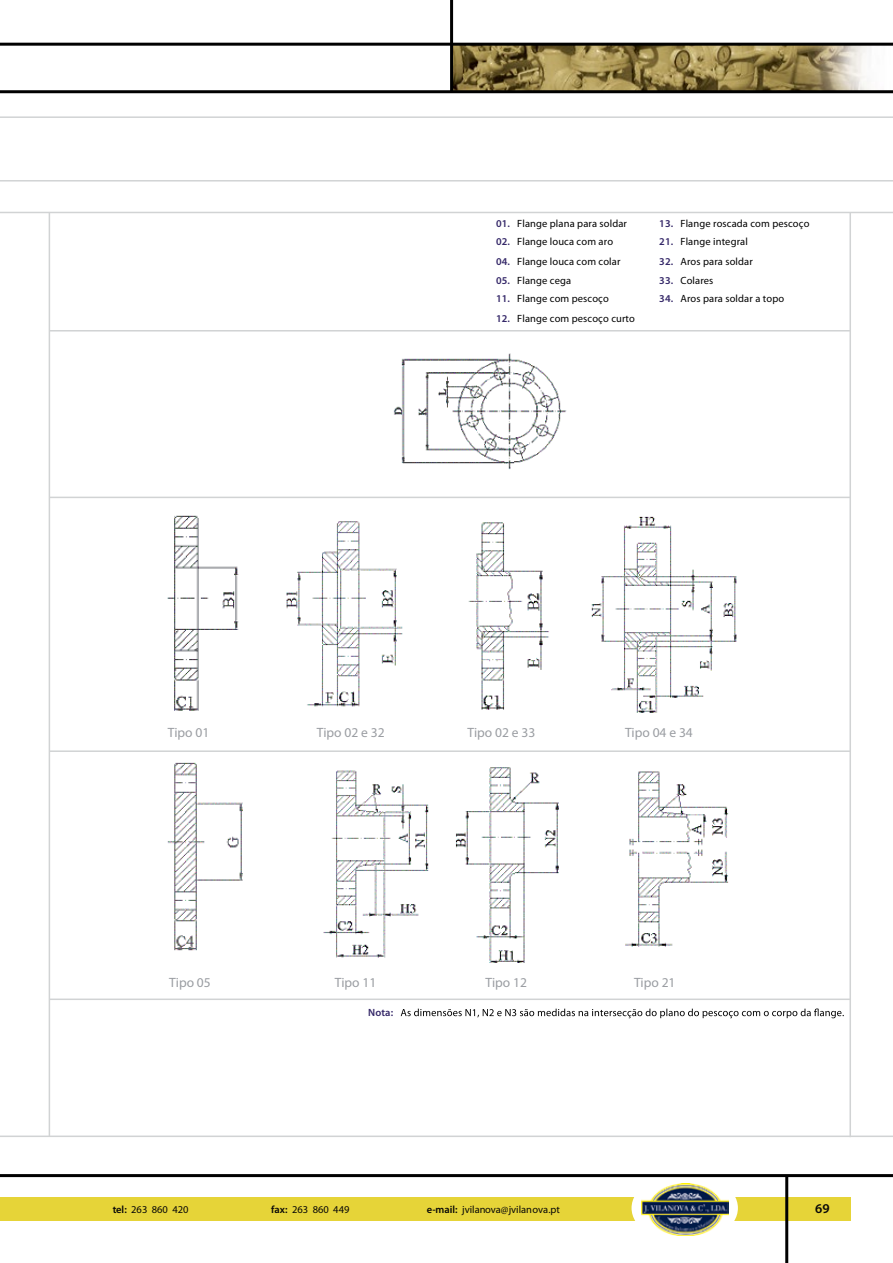
<style>
.page{position:relative;width:893px;height:1263px;background:#fff}
.page>*{position:absolute;margin:0;border:0;box-sizing:border-box;transform-origin:0 0}
.t1{font:13.5px "Myriad Pro";color:#9a9da2}
.t2{font:600 13.5px "Myriad Pro";color:#080808}
.t3{font:10.5px "Myriad Pro";letter-spacing:.01em;color:#000}
.t4{font:10.5px "Myriad Pro";color:#080808}
.t5{font:600 10.5px "Myriad Pro";color:#342768}
.s1{font-weight:600;color:#342768}
.s2{font-weight:600}
</style>
<div class="page">
<img style="left:453px;top:42px;width:440px;height:48px">
<div style="left:0;top:1197px;width:851px;height:23px;background:#e6d438"></div>
<div style="left:632px;top:1173px;width:106px;height:70px;background:#fff;border-radius:50%"></div>
<hr style="left:49px;top:212px;width:1px;height:924px;background:#d1d3d4">
<hr style="left:0;top:90px;width:893px;height:3px;background:#000">
<hr style="left:0;top:43px;width:893px;height:3px;background:#000">
<hr style="left:0;top:1174px;width:893px;height:3px;background:#000">
<hr style="left:450px;top:0;width:3px;height:92px;background:#000">
<hr style="left:785px;top:1175px;width:3px;height:88px;background:#000">
<svg style="left:0;top:116px;width:893px;height:66px"></svg>
<hr style="left:0;top:1135px;width:893px;height:2px;background:#d1d3d4">
<hr style="left:0;top:212px;width:893px;height:1px;background:#d1d3d4">
<hr style="left:50px;top:998px;width:801px;height:2px;background:#d1d3d4">
<hr style="left:849px;top:213px;width:2px;height:924px;background:#d1d3d4">
<img style="left:393px;top:353px;width:174px;height:117px">
<img style="left:167px;top:515px;width:570px;height:198px">
<img style="left:167px;top:762px;width:562px;height:201px">
<hr style="left:49px;top:330px;width:802px;height:1px;background:#d1d3d4">
<hr style="left:49px;top:497px;width:802px;height:1px;background:#d1d3d4">
<hr style="left:49px;top:750px;width:802px;height:2px;background:#d1d3d4">
<div style="left:571px;top:548px;width:52px;height:26px;background:#fff"></div>
<div style="left:571px;top:644px;width:52px;height:26px;background:#fff"></div>
<div style="left:568px;top:562px;width:21px;height:95px;background:#fff"></div>
<div style="left:426px;top:546px;width:50px;height:36px;background:#fff"></div>
<div style="left:426px;top:627px;width:50px;height:36px;background:#fff"></div>
<div style="left:417px;top:576px;width:33px;height:51px;background:#fff"></div>
<div style="left:271px;top:539px;width:51px;height:29px;background:#fff"></div>
<div style="left:275px;top:633px;width:47px;height:37px;background:#fff"></div>
<div style="left:266px;top:562px;width:19px;height:87px;background:#fff"></div>
<svg style="left:401px;top:1008px;width:443px;height:10px"></svg>
<img style="left:642px;top:1184px;width:87px;height:51px">
<p class="t3" style="left:496px;top:217px;width:133px"><span class="s1">01.</span> Flange plana para soldar</p>
<p class="t3" style="left:496px;top:235px;width:119px"><span class="s1">02.</span> Flange louca com aro</p>
<p class="t3" style="left:496px;top:255px;width:126px"><span class="s1">04.</span> Flange louca com colar</p>
<p class="t3" style="left:496px;top:274px;width:77px"><span class="s1">05.</span> Flange cega</p>
<p class="t3" style="left:496px;top:292px;width:114px"><span class="s1">11.</span> Flange com pescoço</p>
<p class="t3" style="left:496px;top:312px;width:140px"><span class="s1">12.</span> Flange com pescoço curto</p>
<p class="t3" style="left:659px;top:217px;width:152px"><span class="s1">13.</span> Flange roscada com pescoço</p>
<p class="t3" style="left:659px;top:235px;width:90px"><span class="s1">21.</span> Flange integral</p>
<p class="t3" style="left:659px;top:255px;width:95px"><span class="s1">32.</span> Aros para soldar</p>
<p class="t3" style="left:659px;top:274px;width:56px"><span class="s1">33.</span> Colares</p>
<p class="t3" style="left:659px;top:292px;width:126px"><span class="s1">34.</span> Aros para soldar a topo</p>
<p class="t1" style="left:168px;top:724px;width:43px">Tipo 01</p>
<p class="t1" style="left:317px;top:724px;width:69px">Tipo 02 e 32</p>
<p class="t1" style="left:467px;top:724px;width:69px">Tipo 02 e 33</p>
<p class="t1" style="left:625px;top:724px;width:69px">Tipo 04 e 34</p>
<p class="t1" style="left:169px;top:974px;width:43px">Tipo 05</p>
<p class="t1" style="left:335px;top:974px;width:43px">Tipo 11</p>
<p class="t1" style="left:485px;top:974px;width:43px">Tipo 12</p>
<p class="t1" style="left:634px;top:974px;width:43px">Tipo 21</p>
<p class="t5" style="left:368px;top:1006px;width:27px">Nota:</p>
<p class="t4" style="left:113px;top:1203px;width:77px"><span class="s2">tel:</span> 263 860 420</p>
<p class="t4" style="left:271px;top:1203px;width:80px"><span class="s2">fax:</span> 263 860 449</p>
<p class="t4" style="left:427px;top:1203px;width:135px"><span class="s2">e-mail:</span> jvilanova@jvilanova.pt</p>
<p class="t2" style="left:815px;top:1200px;width:16px">69</p>
</div>
